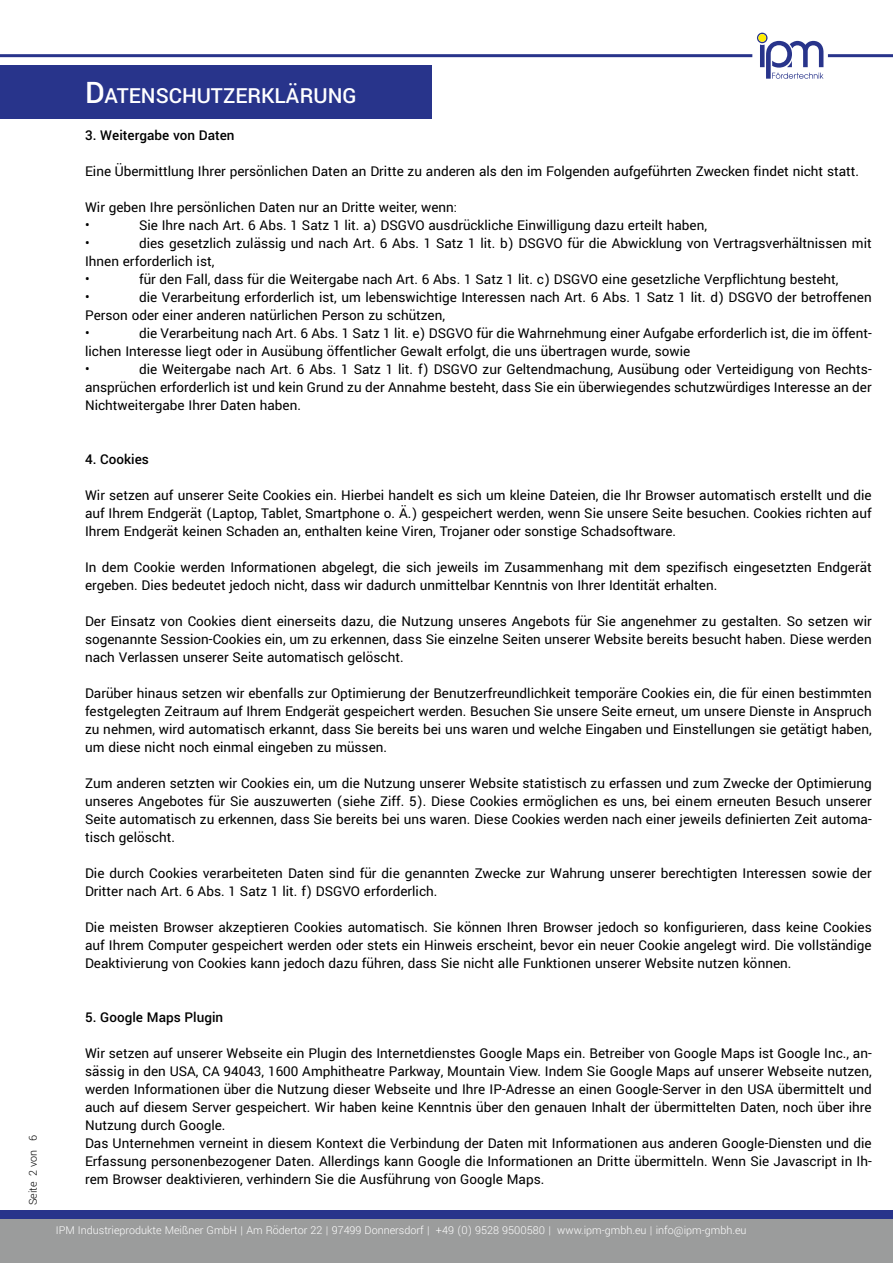
<style>
.page{position:relative;width:893px;height:1263px;background:#fff}
.page>*{position:absolute;margin:0;border:0;box-sizing:border-box;transform-origin:0 0}
.t1{font:500 23.1px "Yantramanav";color:#fff}
.t2{font:15px/18px "Yantramanav";color:#000}
.t3{font:500 15px "Yantramanav";color:#000}
.t4{font:300 12px "Yantramanav";color:#fff}
.t5{font:300 12px "Yantramanav";color:#000}
.s1{font-size:33px}
</style>
<div class="page">
<div style="left:0;top:65px;width:432px;height:54px;background:#28348b"></div>
<svg style="left:757px;top:33px;width:66px;height:46px"></svg>
<hr style="left:0;top:54px;width:752px;height:3px;background:#28348b">
<hr style="left:828px;top:54px;width:65px;height:3px;background:#28348b">
<div style="left:0;top:1210px;width:893px;height:53px;background:#9b9c9c"></div>
<div style="left:0;top:1210px;width:893px;height:9px;background:#28348b"></div>
<p class="t5" style="left:26px;top:1205px;width:72px;rotate:-90deg">Seite 2 von 6</p>
<h1 class="t1" style="left:85px;top:82px;width:273px"><span class="s1">D</span>ATENSCHUTZERKLÄRUNG</h1>
<p class="t3" style="left:85px;top:126px;width:151px">3. Weitergabe von Daten</p>
<p class="t2" style="left:85px;top:162px;width:776px">Eine Übermittlung Ihrer persönlichen Daten an Dritte zu anderen als den im Folgenden aufgeführten Zwecken findet nicht statt.</p>
<p class="t2" style="left:85px;top:198px;width:374px">Wir geben Ihre persönlichen Daten nur an Dritte weiter, wenn: •</p>
<p class="t2" style="left:139px;top:216px;width:569px">Sie Ihre nach Art. 6 Abs. 1 Satz 1 lit. a) DSGVO ausdrückliche Einwilligung dazu erteilt haben,</p>
<p class="t2" style="left:85px;top:234px;width:788px;text-indent:54px">dies gesetzlich zulässig und nach Art. 6 Abs. 1 Satz 1 lit. b) DSGVO für die Abwicklung von Vertragsverhältnissen mit<br>Ihnen erforderlich ist,<br>•</p>
<p class="t2" style="left:85px;top:234px;width:6px">•</p>
<p class="t2" style="left:139px;top:270px;width:701px">für den Fall, dass für die Weitergabe nach Art. 6 Abs. 1 Satz 1 lit. c) DSGVO eine gesetzliche Verpflichtung besteht,</p>
<p class="t2" style="left:85px;top:288px;width:788px;text-indent:54px">die Verarbeitung erforderlich ist, um lebenswichtige Interessen nach Art. 6 Abs. 1 Satz 1 lit. d) DSGVO der betroffenen<br>Person oder einer anderen natürlichen Person zu schützen,<br>•</p>
<p class="t2" style="left:85px;top:288px;width:6px">•</p>
<p class="t2" style="left:85px;top:324px;width:788px;text-indent:54px">die Verarbeitung nach Art. 6 Abs. 1 Satz 1 lit. e) DSGVO für die Wahrnehmung einer Aufgabe erforderlich ist, die im öffent&shy;lichen Interesse liegt oder in Ausübung öffentlicher Gewalt erfolgt, die uns übertragen wurde, sowie<br>•</p>
<p class="t2" style="left:85px;top:360px;width:788px;text-align:justify;text-indent:54px">die Weitergabe nach Art. 6 Abs. 1 Satz 1 lit. f) DSGVO zur Geltendmachung, Ausübung oder Verteidigung von Rechts&shy;ansprüchen erforderlich ist und kein Grund zu der Annahme besteht, dass Sie ein überwiegendes schutzwürdiges Interesse an der Nichtweitergabe Ihrer Daten haben.</p>
<p class="t3" style="left:85px;top:450px;width:65px">4. Cookies</p>
<p class="t2" style="left:85px;top:486px;width:788px;text-align:justify">Wir setzen auf unserer Seite Cookies ein. Hierbei handelt es sich um kleine Dateien, die Ihr Browser automatisch erstellt und die auf Ihrem Endgerät (Laptop, Tablet, Smartphone o. Ä.) gespeichert werden, wenn Sie unsere Seite besuchen. Cookies richten auf Ihrem Endgerät keinen Schaden an, enthalten keine Viren, Trojaner oder sonstige Schadsoftware.</p>
<p class="t2" style="left:85px;top:558px;width:788px">In dem Cookie werden Informationen abgelegt, die sich jeweils im Zusammenhang mit dem spezifisch eingesetzten Endgerät ergeben. Dies bedeutet jedoch nicht, dass wir dadurch unmittelbar Kenntnis von Ihrer Identität erhalten.</p>
<p class="t2" style="left:85px;top:612px;width:788px;text-align:justify">Der Einsatz von Cookies dient einerseits dazu, die Nutzung unseres Angebots für Sie angenehmer zu gestalten. So setzen wir sogenannte Session-Cookies ein, um zu erkennen, dass Sie einzelne Seiten unserer Website bereits besucht haben. Diese werden nach Verlassen unserer Seite automatisch gelöscht.</p>
<p class="t2" style="left:85px;top:684px;width:788px;text-align:justify">Darüber hinaus setzen wir ebenfalls zur Optimierung der Benutzerfreundlichkeit temporäre Cookies ein, die für einen bestimmten festgelegten Zeitraum auf Ihrem Endgerät gespeichert werden. Besuchen Sie unsere Seite erneut, um unsere Dienste in Anspruch zu nehmen, wird automatisch erkannt, dass Sie bereits bei uns waren und welche Eingaben und Einstellungen sie getätigt haben, um diese nicht noch einmal eingeben zu müssen.</p>
<p class="t2" style="left:85px;top:774px;width:788px;text-align:justify">Zum anderen setzten wir Cookies ein, um die Nutzung unserer Website statistisch zu erfassen und zum Zwecke der Optimierung unseres Angebotes für Sie auszuwerten (siehe Ziff. 5). Diese Cookies ermöglichen es uns, bei einem erneuten Besuch unserer Seite automatisch zu erkennen, dass Sie bereits bei uns waren. Diese Cookies werden nach einer jeweils definierten Zeit automa&shy;tisch gelöscht.</p>
<p class="t2" style="left:85px;top:864px;width:788px">Die durch Cookies verarbeiteten Daten sind für die genannten Zwecke zur Wahrung unserer berechtigten Interessen sowie der<br>Dritter nach Art. 6 Abs. 1 Satz 1 lit. f) DSGVO erforderlich.</p>
<p class="t2" style="left:85px;top:918px;width:788px;text-align:justify">Die meisten Browser akzeptieren Cookies automatisch. Sie können Ihren Browser jedoch so konfigurieren, dass keine Cookies auf Ihrem Computer gespeichert werden oder stets ein Hinweis erscheint, bevor ein neuer Cookie angelegt wird. Die vollständige Deaktivierung von Cookies kann jedoch dazu führen, dass Sie nicht alle Funktionen unserer Website nutzen können.</p>
<p class="t3" style="left:85px;top:1008px;width:140px">5. Google Maps Plugin</p>
<p class="t2" style="left:85px;top:1044px;width:788px">Wir setzen auf unserer Webseite ein Plugin des Internetdienstes Google Maps ein. Betreiber von Google Maps ist Google Inc., an&shy;sässig in den USA, CA 94043, 1600 Amphitheatre Parkway, Mountain View. Indem Sie Google Maps auf unserer Webseite nutzen, werden Informationen über die Nutzung dieser Webseite und Ihre IP-Adresse an einen Google-Server in den USA übermittelt und auch auf diesem Server gespeichert. Wir haben keine Kenntnis über den genauen Inhalt der übermittelten Daten, noch über ihre Nutzung durch Google.<br>Das Unternehmen verneint in diesem Kontext die Verbindung der Daten mit Informationen aus anderen Google-Diensten und die Erfassung personenbezogener Daten. Allerdings kann Google die Informationen an Dritte übermitteln. Wenn Sie Javascript in Ih&shy;rem Browser deaktivieren, verhindern Sie die Ausführung von Google Maps.</p>
<p class="t4" style="left:56px;top:1223px;width:692px">IPM Industrieprodukte Meißner GmbH | Am Rödertor 22 | 97499 Donnersdorf | +49 (0) 9528 9500580 | www.ipm-gmbh.eu | info@ipm-gmbh.eu</p>
</div>
